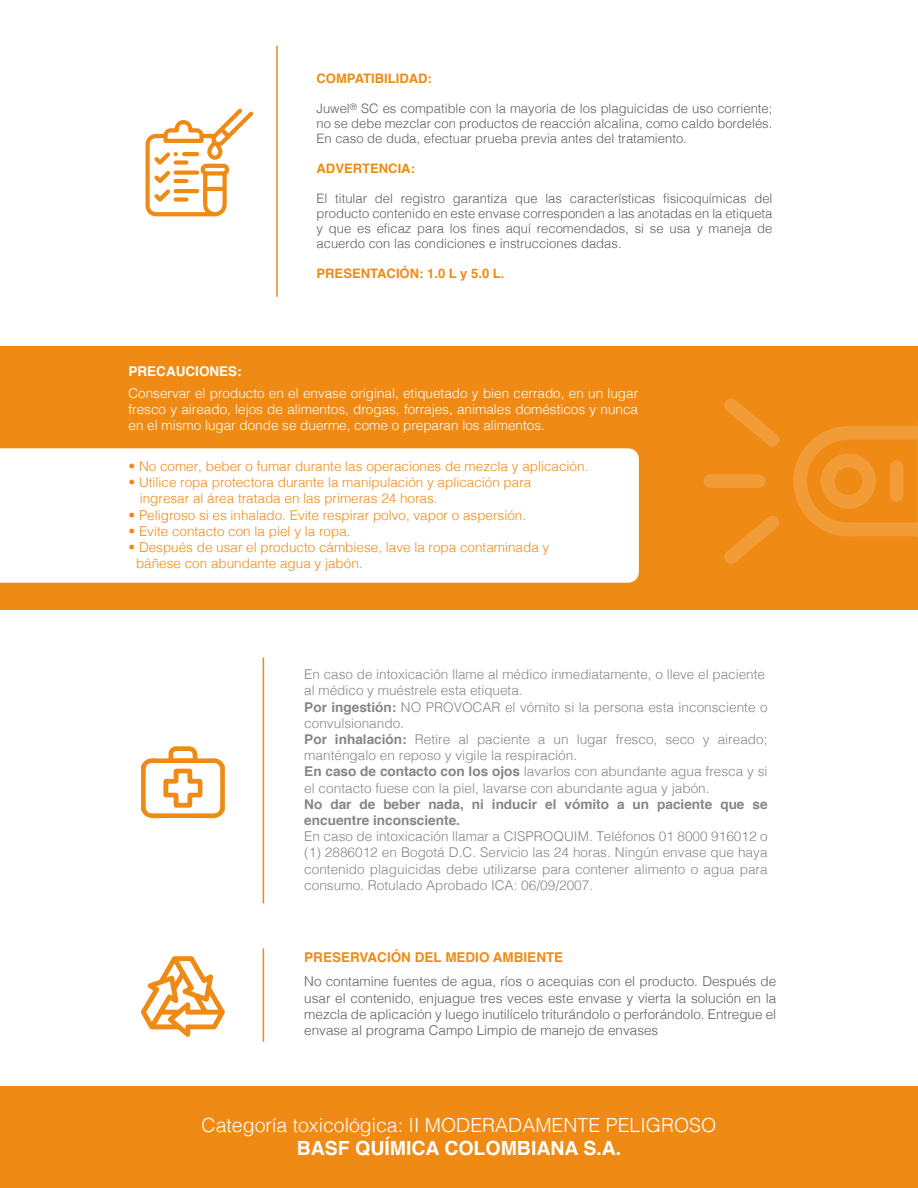
<style>
.page{position:relative;width:918px;height:1188px;background:#fff}
.page>*{position:absolute;margin:0;border:0;box-sizing:border-box;transform-origin:0 0}
.t1{font:300 19.5px "Helvetica";color:#fff}
.t2{font:700 19.5px "Helvetica";color:#fff}
.t3{font:300 13.5px/16.2px "Helvetica";color:#868687}
.t4{font:300 13.5px/16.2px "Helvetica";color:#ef8b15}
.t5{font:300 13.5px/16.2px "Helvetica";color:#5e5e5f;text-align:justify}
.t6{font:300 13.5px/16.2px "Helvetica";color:#fff;text-align:justify}
.t7{font:700 13.5px/16.2px "Helvetica";color:#868687}
.t8{font:700 13.5px "Helvetica";color:#ef8b15}
.t9{font:700 13.5px "Helvetica";color:#fff}
.t10{font:300 13.05px/15px "Helvetica";color:#5e5e5f;text-align:justify}
.t11{font:700 13.05px "Helvetica";color:#ef8b15}
.s1{font-weight:700}
</style>
<div class="page">
<div style="left:0;top:347px;width:918px;height:263px;background:#ef8b15"></div>
<div style="left:0;top:1087px;width:918px;height:101px;background:#ef8b15"></div>
<svg style="left:704px;top:398px;width:214px;height:166px"></svg>
<div style="left:0;top:448px;width:639px;height:135px;background:#fff"></div>
<svg style="left:141px;top:746px;width:84px;height:72px"></svg>
<svg style="left:141px;top:956px;width:84px;height:81px"></svg>
<hr style="left:263px;top:657px;width:1px;height:246px;background:#ef8b15">
<hr style="left:263px;top:948px;width:1px;height:94px;background:#ef8b15">
<svg style="left:146px;top:109px;width:107px;height:107px"></svg>
<hr style="left:276px;top:46px;width:2px;height:251px;background:#ef8b15">
<p class="t9" style="left:129px;top:360px;width:115px">PRECAUCIONES:</p>
<p class="t11" style="left:317px;top:68px;width:117px">COMPATIBILIDAD:</p>
<p class="t10" style="left:317px;top:100px;width:457px">Juwel<sup>®</sup> SC es compatible con la mayoría de los plaguicidas de uso corriente; no se debe mezclar con productos de reacción alcalina, como caldo bordelés.<br>En caso de duda, efectuar prueba previa antes del tratamiento.</p>
<p class="t11" style="left:317px;top:158px;width:100px">ADVERTENCIA:</p>
<p class="t10" style="left:317px;top:190px;width:457px">El titular del registro garantiza que las características fisicoquímicas del producto contenido en este envase corresponden a las anotadas en la etiqueta y que es eficaz para los fines aquí recomendados, si se usa y maneja de acuerdo con las condiciones e instrucciones dadas.</p>
<p class="t11" style="left:317px;top:263px;width:189px">PRESENTACIÓN: 1.0 L y 5.0 L.</p>
<p class="t6" style="left:129px;top:384px;width:511px">Conservar el producto en el envase original, etiquetado y bien cerrado, en un lugar fresco y aireado, lejos de alimentos, drogas, forrajes, animales domésticos y nunca en el mismo lugar donde se duerme, come o preparan los alimentos.</p>
<p class="t4" style="left:129px;top:457px;width:461px">• No comer, beber o fumar durante las operaciones de mezcla y aplicación.</p>
<p class="t4" style="left:140px;top:473px;width:393px;text-indent:-11px">• Utilice ropa protectora durante la manipulación y aplicación para ingresar al área tratada en las primeras 24 horas.</p>
<p class="t4" style="left:129px;top:506px;width:399px">• Peligroso si es inhalado. Evite respirar polvo, vapor o aspersión.</p>
<p class="t4" style="left:129px;top:522px;width:224px">• Evite contacto con la piel y la ropa.</p>
<p class="t4" style="left:136px;top:538px;width:415px;text-indent:-8px">• Después de usar el producto cámbiese, lave la ropa contaminada y báñese con abundante agua y jabón.</p>
<p class="t3" style="left:304px;top:665px;width:465px">En caso de intoxicación llame al médico inmediatamente, o lleve el paciente al médico y muéstrele esta etiqueta.<br><span class="s1">Por ingestión:</span> NO PROVOCAR el vómito si la persona esta inconsciente o convulsionando.<br><span class="s1">Por inhalación:</span> Retire al paciente a un lugar fresco, seco y aireado; manténgalo en reposo y vigile la respiración.<br><span class="s1">En caso de contacto con los ojos</span> lavarlos con abundante agua fresca y si el contacto fuese con la piel, lavarse con abundante agua y jabón.</p>
<p class="t7" style="left:304px;top:796px;width:465px">No dar de beber nada, ni inducir el vómito a un paciente que se encuentre inconsciente.</p>
<p class="t3" style="left:304px;top:827px;width:465px;text-align:justify">En caso de intoxicación llamar a CISPROQUIM. Teléfonos 01 8000 916012 o (1) 2886012 en Bogotá D.C. Servicio las 24 horas. Ningún envase que haya contenido plaguicidas debe utilizarse para contener alimento o agua para consumo. Rotulado Aprobado ICA: 06/09/2007.</p>
<p class="t8" style="left:304px;top:946px;width:261px">PRESERVACIÓN DEL MEDIO AMBIENTE</p>
<p class="t5" style="left:304px;top:973px;width:474px">No contamine fuentes de agua, ríos o acequias con el producto. Después de usar el contenido, enjuague tres veces este envase y vierta la solución en la mezcla de aplicación y luego inutilícelo triturándolo o perforándolo. Entregue el envase al programa Campo Limpio de manejo de envases</p>
<h1 class="t1" style="left:202px;top:1108px;width:516px">Categoría toxicológica: II MODERADAMENTE PELIGROSO</h1>
<h1 class="t2" style="left:297px;top:1133px;width:326px">BASF QUÍMICA COLOMBIANA S.A.</h1>
</div>
